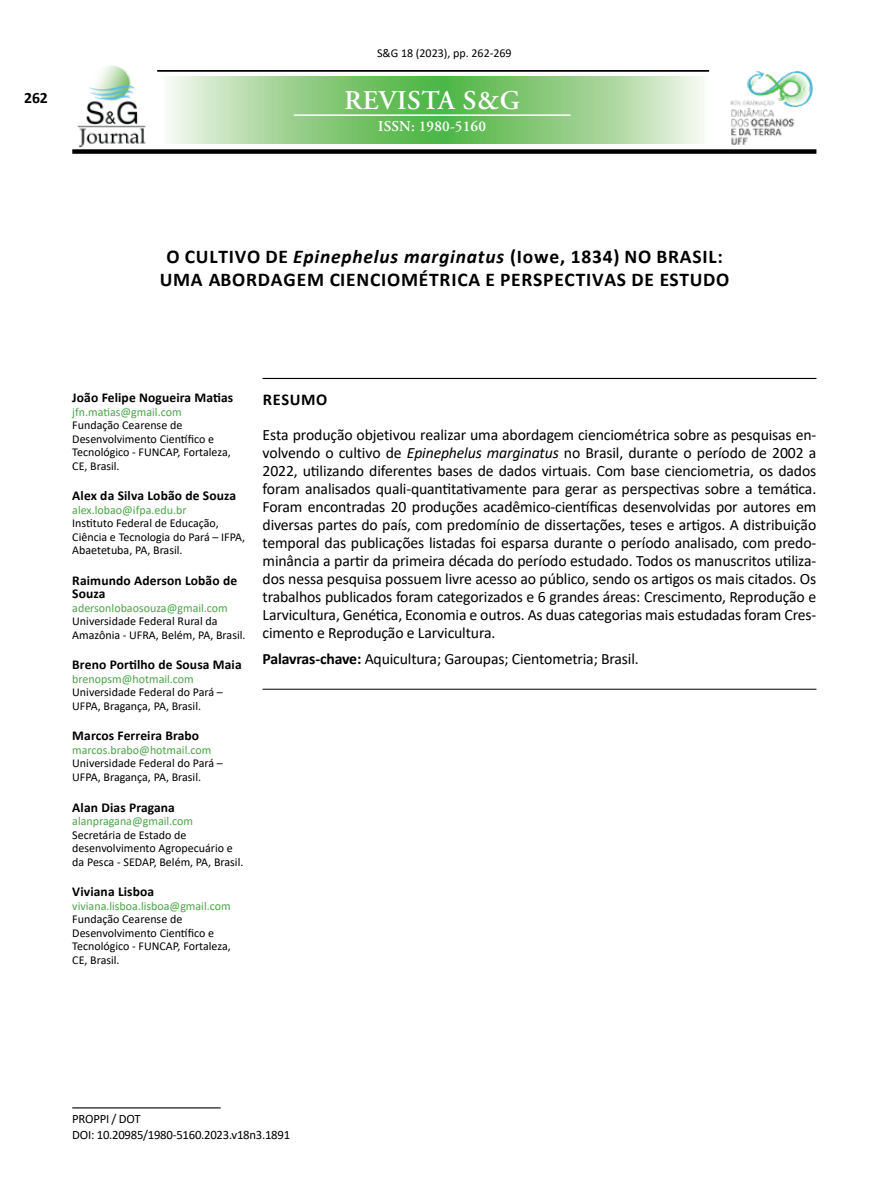
<style>
.page{position:relative;width:893px;height:1191px;background:#fff}
.page>*{position:absolute;margin:0;border:0;box-sizing:border-box;transform-origin:0 0}
.t1{font:600 27px "Adobe Garamond Pro";letter-spacing:.025em;color:#fff}
.t2{font:700 19.5px/23.4px "Calibri";letter-spacing:.04em;color:#000;text-align:center}
.t3{font:700 16.5px "Calibri";letter-spacing:.04em;color:#000}
.t4{font:15.75px/18px "Calibri";letter-spacing:-.01em;color:#000;text-align:justify}
.t5{font:700 15.75px "Calibri";color:#000}
.t6{font:600 15px "Adobe Garamond Pro";letter-spacing:.01em;color:#fff}
.t7{font:700 13.5px/13.5px "Calibri";letter-spacing:.01em;color:#000}
.t8{font:12.75px/15.3px "Calibri";letter-spacing:-.02em;color:#000}
.t9{font:12px/13.5px "Calibri";color:#000}
.t10{font:12px "Calibri";color:#4ba548}
.s1{font-style:italic}
.s2{font-weight:700}
</style>
<div class="page">
<hr style="left:72px;top:1107px;width:149px;height:1px;background:#000">
<svg style="left:168px;top:77px;width:536px;height:67px;background:#9ad18f"></svg>
<hr style="left:157px;top:70px;width:552px;height:1px;background:#000">
<img style="left:77px;top:66px;width:82px;height:82px">
<div style="left:72px;top:149px;width:744px;height:5px;background:#000"></div>
<hr style="left:294px;top:114px;width:277px;height:2px;background:#fff">
<img style="left:716px;top:71px;width:101px;height:83px">
<hr style="left:263px;top:378px;width:553px;height:1px;background:#000">
<hr style="left:263px;top:689px;width:553px;height:1px;background:#000">
<p class="t5" style="left:24px;top:88px;width:25px">262</p>
<p class="t9" style="left:377px;top:46px;width:136px">S&amp;G 18 (2023), pp. 262-269</p>
<h1 class="t1" style="left:345px;top:85px;width:177px">REVISTA S&amp;G</h1>
<p class="t6" style="left:378px;top:118px;width:109px">ISSN: 1980-5160</p>
<p class="t2" style="left:160px;top:244px;width:571px">O CULTIVO DE <span class="s1">Epinephelus marginatus</span> (Iowe, 1834) NO BRASIL:<br>UMA ABORDAGEM CIENCIOMÉTRICA E PERSPECTIVAS DE ESTUDO</p>
<p class="t7" style="left:72px;top:391px;width:163px">João Felipe Nogueira Matias</p>
<p class="t10" style="left:72px;top:403px;width:111px">jfn.matias@gmail.com</p>
<p class="t9" style="left:72px;top:418px;width:160px">Fundação Cearense de<br>Desenvolvimento Científico e<br>Tecnológico - FUNCAP, Fortaleza,<br>CE, Brasil.</p>
<p class="t7" style="left:72px;top:489px;width:165px">Alex da Silva Lobão de Souza</p>
<p class="t10" style="left:72px;top:501px;width:116px">alex.lobao@ifpa.edu.br</p>
<p class="t9" style="left:72px;top:516px;width:174px">Instituto Federal de Educação,<br>Ciência e Tecnologia do Pará – IFPA,<br>Abaetetuba, PA, Brasil.</p>
<p class="t7" style="left:72px;top:573px;width:166px">Raimundo Aderson Lobão de<br>Souza</p>
<p class="t10" style="left:72px;top:599px;width:157px">adersonlobaosouza@gmail.com</p>
<p class="t9" style="left:72px;top:614px;width:175px">Universidade Federal Rural da<br>Amazônia - UFRA, Belém, PA, Brasil.</p>
<p class="t7" style="left:72px;top:658px;width:171px">Breno Portilho de Sousa Maia</p>
<p class="t10" style="left:72px;top:670px;width:123px">brenopsm@hotmail.com</p>
<p class="t9" style="left:72px;top:685px;width:152px">Universidade Federal do Pará –<br>UFPA, Bragança, PA, Brasil.</p>
<p class="t7" style="left:72px;top:729px;width:128px">Marcos Ferreira Brabo</p>
<p class="t10" style="left:72px;top:741px;width:141px">marcos.brabo@hotmail.com</p>
<p class="t9" style="left:72px;top:756px;width:152px">Universidade Federal do Pará –<br>UFPA, Bragança, PA, Brasil.</p>
<p class="t7" style="left:72px;top:800px;width:104px">Alan Dias Pragana</p>
<p class="t10" style="left:72px;top:812px;width:122px">alanpragana@gmail.com</p>
<p class="t9" style="left:72px;top:827px;width:173px">Secretária de Estado de desenvolvimento Agropecuário e da Pesca - SEDAP, Belém, PA, Brasil.</p>
<p class="t7" style="left:72px;top:884px;width:83px">Viviana Lisboa</p>
<p class="t10" style="left:72px;top:897px;width:160px">viviana.lisboa.lisboa@gmail.com</p>
<p class="t9" style="left:72px;top:912px;width:160px">Fundação Cearense de<br>Desenvolvimento Científico e<br>Tecnológico - FUNCAP, Fortaleza,<br>CE, Brasil.</p>
<p class="t3" style="left:263px;top:388px;width:66px">RESUMO</p>
<p class="t4" style="left:263px;top:425px;width:555px">Esta produção objetivou realizar uma abordagem cienciométrica sobre as pesquisas en&shy;volvendo o cultivo de <span class="s1">Epinephelus marginatus</span> no Brasil, durante o período de 2002 a 2022, utilizando diferentes bases de dados virtuais. Com base cienciometria, os dados foram analisados quali-quantitativamente para gerar as perspectivas sobre a temática.<br>Foram encontradas 20 produções acadêmico-científicas desenvolvidas por autores em diversas partes do país, com predomínio de dissertações, teses e artigos. A distribuição temporal das publicações listadas foi esparsa durante o período analisado, com predo&shy;minância a partir da primeira década do período estudado. Todos os manuscritos utiliza&shy;dos nessa pesquisa possuem livre acesso ao público, sendo os artigos os mais citados. Os trabalhos publicados foram categorizados e 6 grandes áreas: Crescimento, Reprodução e Larvicultura, Genética, Economia e outros. As duas categorias mais estudadas foram Cres&shy;cimento e Reprodução e Larvicultura.</p>
<p class="t4" style="left:263px;top:649px;width:378px"><span class="s2">Palavras-chave:</span> Aquicultura; Garoupas; Cientometria; Brasil.</p>
<p class="t8" style="left:72px;top:1111px;width:219px">PROPPI / DOT<br>DOI: 10.20985/1980-5160.2023.v18n3.1891</p>
</div>
